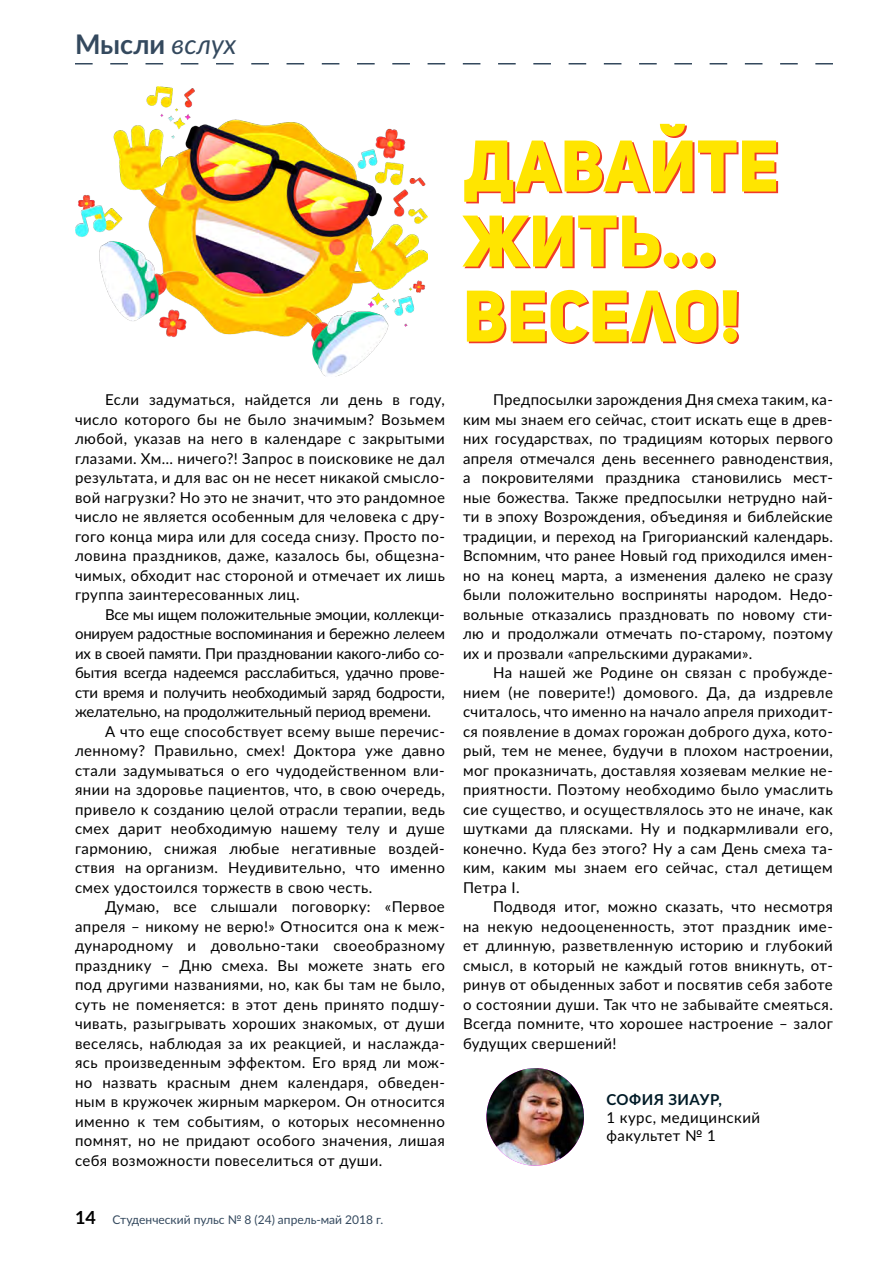
<style>
.page{position:relative;width:893px;height:1263px;background:#fff}
.page>*{position:absolute;margin:0;border:0;box-sizing:border-box;transform-origin:0 0}
.t1{font:72px/75px "Uni Sans Heavy CAPS";letter-spacing:.01em;color:#ffe500;scale:.96 1}
.t2{font:700 27px "Lato";color:#34495e}
.t3{font:15px/19.5px "Lato";letter-spacing:.03em;color:#000;text-align:justify}
.t4{font:15px "Lato";letter-spacing:-.01em;color:#000}
.t5{font:700 15px "Lato";letter-spacing:.03em;color:#001b27}
.t6{font:12px "Lato";color:#34495e}
.s1{font-weight:400;font-style:italic}
.s2{font-weight:700;font-size:18px;color:#000}
</style>
<div class="page">
<svg style="left:75px;top:63px;width:758px;height:1px"></svg>
<img style="left:486px;top:1068px;width:98px;height:98px;border-radius:49px">
<img style="left:75px;top:86px;width:353px;height:290px">
<h2 class="t2" style="left:75px;top:24px;width:163px">Мысли <span class="s1">вслух</span></h2>
<h1 class="t1" style="left:463px;top:127px;width:330px">Давайте жить… весело!</h1>
<p class="t3" style="left:75px;top:389px;width:371px;text-indent:30px">Если задуматься, найдется ли день в году, число которого бы не было значимым? Возьмем любой, указав на него в календаре с закрытыми глазами. Хм… ничего?! Запрос в поисковике не дал результата, и для вас он не несет никакой смысло&shy;вой нагрузки? Но это не значит, что это рандомное число не является особенным для человека с дру&shy;гого конца мира или для соседа снизу. Просто по&shy;ловина праздников, даже, казалось бы, общезна&shy;чимых, обходит нас стороной и отмечает их лишь группа заинтересованных лиц.</p>
<p class="t4" style="left:105px;top:603px;width:341px">Все мы ищем положительные эмоции, коллекци-</p>
<p class="t4" style="left:75px;top:623px;width:371px">онируем радостные воспоминания и бережно лелеем</p>
<p class="t4" style="left:75px;top:642px;width:371px">их в своей памяти. При праздновании какого-либо со-</p>
<p class="t4" style="left:75px;top:662px;width:371px">бытия всегда надеемся расслабиться, удачно прове-</p>
<p class="t4" style="left:75px;top:681px;width:371px">сти время и получить необходимый заряд бодрости,</p>
<p class="t4" style="left:75px;top:701px;width:357px">желательно, на продолжительный период времени.</p>
<p class="t3" style="left:105px;top:721px;width:341px">А что еще способствует всему выше перечис-</p>
<p class="t3" style="left:75px;top:740px;width:371px">ленному? Правильно, смех! Доктора уже давно</p>
<p class="t3" style="left:75px;top:760px;width:371px">стали задумываться о его чудодейственном вли-</p>
<p class="t3" style="left:75px;top:779px;width:371px">янии на здоровье пациентов, что, в свою очередь,</p>
<p class="t3" style="left:75px;top:799px;width:371px">привело к созданию целой отрасли терапии, ведь</p>
<p class="t3" style="left:75px;top:818px;width:371px">смех дарит необходимую нашему телу и душе</p>
<p class="t3" style="left:75px;top:838px;width:371px">гармонию, снижая любые негативные воздей-</p>
<p class="t3" style="left:75px;top:857px;width:371px">ствия на организм. Неудивительно, что именно</p>
<p class="t3" style="left:75px;top:877px;width:299px">смех удостоился торжеств в свою честь.</p>
<p class="t3" style="left:105px;top:896px;width:341px">Думаю, все слышали поговорку: «Первое</p>
<p class="t3" style="left:75px;top:916px;width:371px">апреля – никому не верю!» Относится она к меж-</p>
<p class="t3" style="left:75px;top:935px;width:371px">дународному и довольно-таки своеобразному</p>
<p class="t3" style="left:75px;top:955px;width:371px">празднику – Дню смеха. Вы можете знать его</p>
<p class="t3" style="left:75px;top:974px;width:371px">под другими названиями, но, как бы там не было,</p>
<p class="t3" style="left:75px;top:994px;width:371px">суть не поменяется: в этот день принято подшу-</p>
<p class="t3" style="left:75px;top:1013px;width:371px">чивать, разыгрывать хороших знакомых, от души</p>
<p class="t3" style="left:75px;top:1033px;width:371px">веселясь, наблюдая за их реакцией, и наслажда-</p>
<p class="t3" style="left:75px;top:1052px;width:371px">ясь произведенным эффектом. Его вряд ли мож-</p>
<p class="t3" style="left:75px;top:1072px;width:371px">но назвать красным днем календаря, обведен-</p>
<p class="t3" style="left:75px;top:1091px;width:371px">ным в кружочек жирным маркером. Он относится</p>
<p class="t3" style="left:75px;top:1111px;width:371px">именно к тем событиям, о которых несомненно</p>
<p class="t3" style="left:75px;top:1130px;width:371px">помнят, но не придают особого значения, лишая</p>
<p class="t3" style="left:75px;top:1150px;width:309px">себя возможности повеселиться от души.</p>
<p class="t6" style="left:75px;top:1211px;width:310px"><span class="s2">14</span> Студенческий пульс № 8 (24) апрель-май 2018 г.</p>
<p class="t3" style="left:463px;top:389px;width:371px;text-indent:30px">Предпосылки зарождения Дня смеха таким, ка&shy;ким мы знаем его сейчас, стоит искать еще в древ&shy;них государствах, по традициям которых первого апреля отмечался день весеннего равноденствия, а покровителями праздника становились мест&shy;ные божества. Также предпосылки нетрудно най&shy;ти в эпоху Возрождения, объединяя и библейские традиции, и переход на Григорианский календарь.<br>Вспомним, что ранее Новый год приходился имен&shy;но на конец марта, а изменения далеко не сразу были положительно восприняты народом. Недо&shy;вольные отказались праздновать по новому сти&shy;лю и продолжали отмечать по-старому, поэтому их и прозвали «апрельскими дураками».</p>
<p class="t3" style="left:463px;top:662px;width:371px;text-indent:30px">На нашей же Родине он связан с пробужде&shy;нием (не поверите!) домового. Да, да издревле считалось, что именно на начало апреля приходит&shy;ся появление в домах горожан доброго духа, кото&shy;рый, тем не менее, будучи в плохом настроении, мог проказничать, доставляя хозяевам мелкие не&shy;приятности. Поэтому необходимо было умаслить сие существо, и осуществлялось это не иначе, как шутками да плясками. Ну и подкармливали его, конечно. Куда без этого? Ну а сам День смеха та&shy;ким, каким мы знаем его сейчас, стал детищем Петра I.</p>
<p class="t3" style="left:463px;top:896px;width:371px;text-indent:30px">Подводя итог, можно сказать, что несмотря на некую недооцененность, этот праздник име&shy;ет длинную, разветвленную историю и глубокий смысл, в который не каждый готов вникнуть, от&shy;ринув от обыденных забот и посвятив себя заботе о состоянии души. Так что не забывайте смеяться.<br>Всегда помните, что хорошее настроение – залог будущих свершений!</p>
<p class="t5" style="left:606px;top:1088px;width:117px">СОФИЯ ЗИАУР,</p>
<p class="t3" style="left:606px;top:1108px;width:155px;line-height:18px">1 курс, медицинский факультет № 1</p>
</div>
